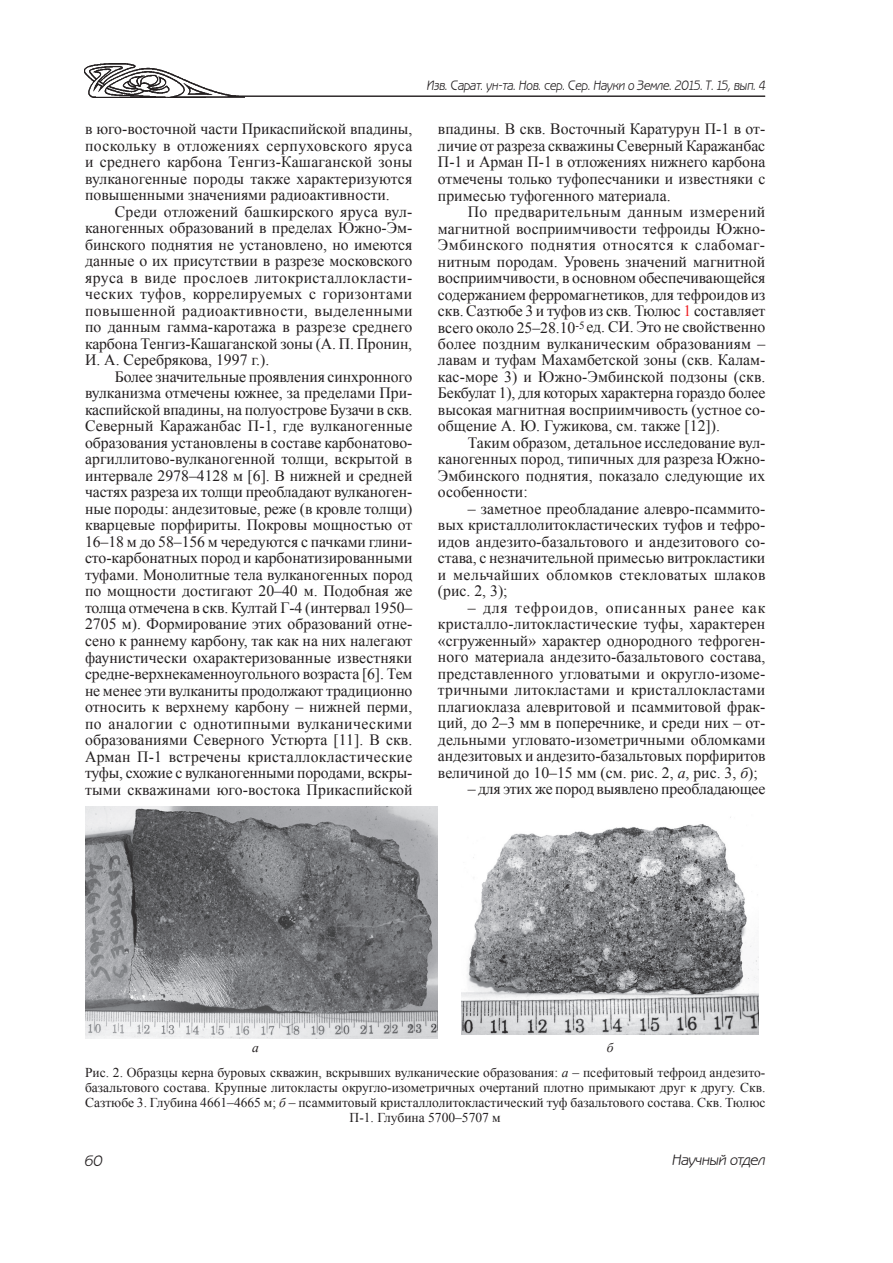
<style>
.page{position:relative;width:893px;height:1263px;background:#fff}
.page>*{position:absolute;margin:0;border:0;box-sizing:border-box;transform-origin:0 0}
.t1{font:15.75px/16.5px "Times New Roman";color:#231f20;text-align:justify}
.t2{font:italic 15px "Benguiat Gothic C";color:#231f20}
.t3{font:13.5px/15px "Times New Roman";color:#231f20;text-align:center}
.t4{font:italic 13.5px "Benguiat Gothic C";letter-spacing:.01em;color:#231f20;scale:.9 1}
.t5{font:italic 13.5px "Times New Roman";color:#231f20}
.s1{color:#ee1f23}
.s2{font-style:italic}
</style>
<div class="page">
<img style="left:85px;top:63px;width:159px;height:34px">
<hr style="left:228px;top:96px;width:537px;height:1px;background:#231f20">
<img style="left:85px;top:806px;width:353px;height:232px">
<img style="left:461px;top:817px;width:298px;height:218px">
<p class="t1" style="left:85px;top:120px;width:329px">в юго-восточной части Прикаспийской впадины, поскольку в отложениях серпуховского яруса и среднего карбона Тенгиз-Кашаганской зоны вулканогенные породы также характеризуются повышенными значениями радиоактивности.</p>
<p class="t1" style="left:85px;top:203px;width:329px;text-indent:30px">Среди отложений башкирского яруса вул&shy;каногенных образований в пределах Южно-Эм&shy;бинского поднятия не установлено, но имеются данные о их присутствии в разрезе московского яруса в виде прослоев литокристаллокласти&shy;ческих туфов, коррелируемых с горизонтами повышенной радиоактивности, выделенными по данным гамма-каротажа в разрезе среднего карбона Тенгиз-Кашаганской зоны (А. П. Пронин, И. А. Серебрякова, 1997 г.).</p>
<p class="t1" style="left:85px;top:368px;width:329px;text-indent:30px">Более значительные проявления синхронного вулканизма отмечены южнее, за пределами При&shy;каспийской впадины, на полуострове Бузачи в скв.<br>Северный Каражанбас П-1, где вулканогенные образования установлены в составе карбонатово&shy;аргиллитово-вулканогенной толщи, вскрытой в интервале 2978–4128 м [6]. В нижней и средней частях разреза их толщи преобладают вулканоген&shy;ные породы: андезитовые, реже (в кровле толщи) кварцевые порфириты. Покровы мощностью от 16–18 м до 58–156 м чередуются с пачками глини&shy;сто-карбонатных пород и карбонатизированными туфами. Монолитные тела вулканогенных пород по мощности достигают 20–40 м. Подобная же толща отмечена в скв. Култай Г-4 (интервал 1950– 2705 м). Формирование этих образований отне&shy;сено к раннему карбону, так как на них налегают фаунистически охарактеризованные известняки средне-верхнекаменноугольного возраста [6]. Тем не менее эти вулканиты продолжают традиционно относить к верхнему карбону – нижней перми, по аналогии с однотипными вулканическими образованиями Северного Устюрта [11]. В скв.<br>Арман П-1 встречены кристаллокластические туфы, схожие с вулканогенными породами, вскры&shy;тыми скважинами юго-востока Прикаспийской</p>
<p class="t4" style="left:427px;top:78px;width:377px">Изв. Сарат. ун-та. Нов. сер. Сер. Науки о Земле. 2015. Т. 15, вып. 4</p>
<p class="t1" style="left:438px;top:121px;width:329px">впадины. В скв. Восточный Каратурун П-1 в от&shy;личие от разреза скважины Северный Каражанбас П-1 и Арман П-1 в отложениях нижнего карбона отмечены только туфопесчаники и известняки с примесью туфогенного материала.</p>
<p class="t1" style="left:438px;top:203px;width:329px;text-indent:30px">По предварительным данным измерений магнитной восприимчивости тефроиды Южно-Эмбинского поднятия относятся к слабомаг&shy;нитным породам. Уровень значений магнитной восприимчивости, в основном обеспечивающейся содержанием ферромагнетиков, для тефроидов из скв. Сазтюбе 3 и туфов из скв. Тюлюс <span class="s1">1</span> составляет всего около 25–28.10<sup>-5</sup> ед. СИ. Это не свойственно более поздним вулканическим образованиям – лавам и туфам Махамбетской зоны (скв. Калам&shy;кас-море 3) и Южно-Эмбинской подзоны (скв.<br>Бекбулат 1), для которых характерна гораздо более высокая магнитная восприимчивость (устное со&shy;общение А. Ю. Гужикова, см. также [12]).</p>
<p class="t1" style="left:438px;top:434px;width:329px;text-indent:30px">Таким образом, детальное исследование вул&shy;каногенных пород, типичных для разреза Южно-Эмбинского поднятия, показало следующие их особенности:</p>
<p class="t1" style="left:438px;top:500px;width:329px;text-indent:30px">– заметное преобладание алевро-псаммито&shy;вых кристаллолитокластических туфов и тефро&shy;идов андезито-базальтового и андезитового со&shy;става, с незначительной примесью витрокластики и мельчайших обломков стекловатых шлаков (рис. 2, 3);</p>
<p class="t1" style="left:438px;top:599px;width:329px;text-indent:30px">– для тефроидов, описанных ранее как кристалло-литокластические туфы, характерен «сгруженный» характер однородного тефроген&shy;ного материала андезито-базальтового состава, представленного угловатыми и округло-изоме&shy;тричными литокластами и кристаллокластами плагиоклаза алевритовой и псаммитовой фрак&shy;ций, до 2–3 мм в поперечнике, и среди них – от&shy;дельными угловато-изометричными обломками андезитовых и андезито-базальтовых порфиритов величиной до 10–15 мм (см. рис. 2, <span class="s2">а</span>, рис. 3, <span class="s2">б</span>);</p>
<p class="t1" style="left:468px;top:781px;width:299px">– для этих же пород выявлено преобладающее</p>
<p class="t5" style="left:252px;top:1038px;width:8px">а</p>
<p class="t5" style="left:607px;top:1038px;width:8px">б</p>
<p class="t3" style="left:85px;top:1065px;width:682px">Рис. 2. Образцы керна буровых скважин, вскрывших вулканические образования: <span class="s2">а</span> – псефитовый тефроид андезито&shy;базальтового состава. Крупные литокласты округло-изометричных очертаний плотно примыкают друг к другу. Скв.<br>Сазтюбе 3. Глубина 4661–4665 м; <span class="s2">б</span> – псаммитовый кристаллолитокластический туф базальтового состава. Скв. Тюлюс П-1. Глубина 5700–5707 м</p>
<p class="t2" style="left:85px;top:1152px;width:20px">60</p>
<p class="t2" style="left:672px;top:1151px;width:94px">Научный отдел</p>
</div>
